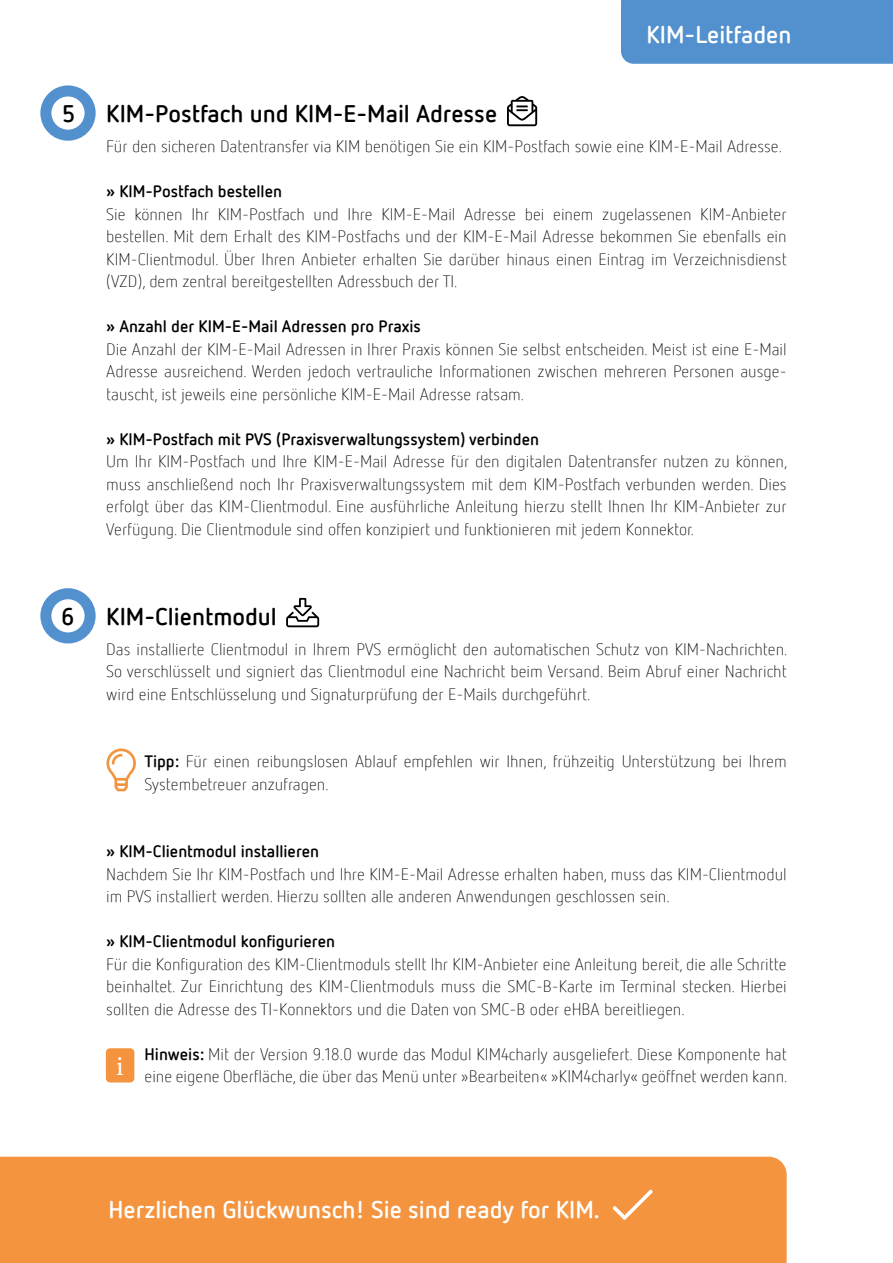
<style>
.page{position:relative;width:893px;height:1263px;background:#fff}
.page>*{position:absolute;margin:0;border:0;box-sizing:border-box;transform-origin:0 0}
.t1{font:27.75px "Minion Pro";color:#fff}
.t2{font:700 24px "Netto Pro";color:#fff}
.t3{font:700 24px "Netto Pro";color:#000}
.t4{font:300 16.5px/22.5px "Netto Pro";color:#000;text-align:justify}
.t5{font:700 16.5px "Netto Pro";color:#000}
.s1{font-weight:700}
</style>
<div class="page">
<svg style="left:286px;top:598px;width:33px;height:29px"></svg>
<svg style="left:507px;top:96px;width:30px;height:30px"></svg>
<div style="left:0;top:1157px;width:787px;height:106px;background:#f4943f"></div>
<svg style="left:613px;top:1189px;width:40px;height:31px"></svg>
<div style="left:106px;top:1048px;width:28px;height:34px;background:#f4943f;border-radius:4px"></div>
<svg style="left:40px;top:588px;width:56px;height:55px"></svg>
<svg style="left:40px;top:85px;width:56px;height:56px"></svg>
<svg style="left:106px;top:748px;width:30px;height:43px"></svg>
<div style="left:621px;top:0;width:272px;height:64px;background:#5291ce"></div>
<h2 class="t3" style="left:62px;top:98px;width:15px">5</h2>
<h2 class="t3" style="left:61px;top:601px;width:15px">6</h2>
<h2 class="t2" style="left:646px;top:18px;width:146px">KIM-Leitfaden</h2>
<h2 class="t3" style="left:106px;top:98px;width:392px">KIM-Postfach und KIM-E-Mail Adresse</h2>
<p class="t4" style="left:106px;top:135px;width:677px">Für den sicheren Datentransfer via KIM benötigen Sie ein KIM-Postfach sowie eine KIM-E-Mail Adresse.</p>
<p class="t5" style="left:106px;top:180px;width:177px">» KIM-Postfach bestellen</p>
<p class="t4" style="left:106px;top:202px;width:682px">Sie können Ihr KIM-Postfach und Ihre KIM-E-Mail Adresse bei einem zugelassenen KIM-Anbieter bestellen. Mit dem Erhalt des KIM-Postfachs und der KIM-E-Mail Adresse bekommen Sie ebenfalls ein KIM-Clientmodul. Über Ihren Anbieter erhalten Sie darüber hinaus einen Eintrag im Verzeichnisdienst (VZD), dem zentral bereitgestellten Adressbuch der TI.</p>
<p class="t5" style="left:106px;top:315px;width:316px">» Anzahl der KIM-E-Mail Adressen pro Praxis</p>
<p class="t4" style="left:106px;top:337px;width:682px">Die Anzahl der KIM-E-Mail Adressen in Ihrer Praxis können Sie selbst entscheiden. Meist ist eine E-Mail Adresse ausreichend. Werden jedoch vertrauliche Informationen zwischen mehreren Personen ausge&shy;tauscht, ist jeweils eine persönliche KIM-E-Mail Adresse ratsam.</p>
<p class="t5" style="left:106px;top:428px;width:434px">» KIM-Postfach mit PVS (Praxisverwaltungssystem) verbinden</p>
<p class="t4" style="left:106px;top:450px;width:683px">Um Ihr KIM-Postfach und Ihre KIM-E-Mail Adresse für den digitalen Datentransfer nutzen zu können, muss anschließend noch Ihr Praxisverwaltungssystem mit dem KIM-Postfach verbunden werden. Dies erfolgt über das KIM-Clientmodul. Eine ausführliche Anleitung hierzu stellt Ihnen Ihr KIM-Anbieter zur Verfügung. Die Clientmodule sind offen konzipiert und funktionieren mit jedem Konnektor.</p>
<h2 class="t3" style="left:106px;top:600px;width:172px">KIM-Clientmodul</h2>
<p class="t4" style="left:106px;top:637px;width:683px">Das installierte Clientmodul in Ihrem PVS ermöglicht den automatischen Schutz von KIM-Nachrichten.<br>So verschlüsselt und signiert das Clientmodul eine Nachricht beim Versand. Beim Abruf einer Nachricht wird eine Entschlüsselung und Signaturprüfung der E-Mails durchgeführt.</p>
<p class="t4" style="left:145px;top:750px;width:644px"><span class="s1">Tipp:</span> Für einen reibungslosen Ablauf empfehlen wir Ihnen, frühzeitig Unterstützung bei Ihrem<br>Systembetreuer anzufragen.</p>
<p class="t5" style="left:106px;top:840px;width:214px">» KIM-Clientmodul installieren</p>
<p class="t4" style="left:106px;top:862px;width:682px">Nachdem Sie Ihr KIM-Postfach und Ihre KIM-E-Mail Adresse erhalten haben, muss das KIM-Clientmodul im PVS installiert werden. Hierzu sollten alle anderen Anwendungen geschlossen sein.</p>
<p class="t5" style="left:106px;top:930px;width:230px">» KIM-Clientmodul konfigurieren</p>
<p class="t4" style="left:106px;top:952px;width:682px">Für die Konfiguration des KIM-Clientmoduls stellt Ihr KIM-Anbieter eine Anleitung bereit, die alle Schritte beinhaltet. Zur Einrichtung des KIM-Clientmoduls muss die SMC-B-Karte im Terminal stecken. Hierbei sollten die Adresse des TI-Konnektors und die Daten von SMC-B oder eHBA bereitliegen.</p>
<p class="t4" style="left:145px;top:1042px;width:644px"><span class="s1">Hinweis:</span> Mit der Version 9.18.0 wurde das Modul KIM4charly ausgeliefert. Diese Komponente hat eine eigene Oberfläche, die über das Menü unter »Bearbeiten« »KIM4charly« geöffnet werden kann.</p>
<h1 class="t1" style="left:116px;top:1048px;width:9px">i</h1>
<h2 class="t2" style="left:108px;top:1193px;width:493px">Herzlichen Glückwunsch! Sie sind ready for KIM.</h2>
</div>
